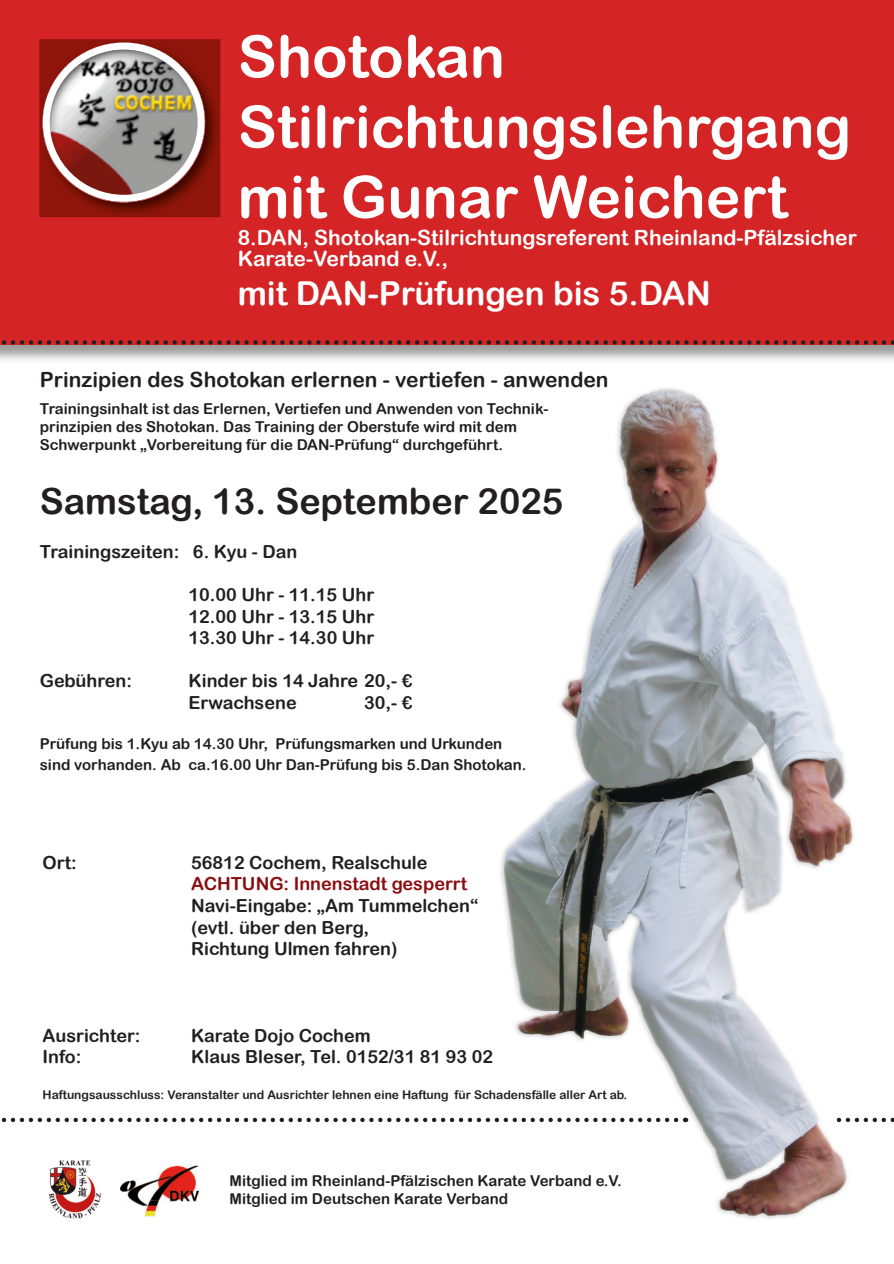
<style>
.page{position:relative;width:894px;height:1264px;background:#fff}
.page>*{position:absolute;margin:0;border:0;box-sizing:border-box;transform-origin:0 0}
.t1{font:58.5px/70.2px "Arial Rounded MT Bold";color:#fff}
.t2{font:36px "Arial Rounded MT Bold";color:#231f20}
.t3{font:33px "Arial Rounded MT Bold";color:#fff}
.t4{font:21px/21px "Arial Rounded MT Bold";color:#fff}
.t5{font:21px "Arial Rounded MT Bold";color:#231f20}
.t6{font:18px/21.6px "Arial Rounded MT Bold";color:#231f20}
.t7{font:18px "Arial Rounded MT Bold";color:#8b0d10}
.t8{font:15px/18px "Arial Rounded MT Bold";color:#231f20}
.t9{font:12px "Arial Rounded MT Bold";color:#231f20}
</style>
<div class="page">
<img style="left:500px;top:388px;width:354px;height:831px">
<div style="left:0;top:0;width:893px;height:345px;background:#d42426"></div>
<img style="left:39px;top:39px;width:181px;height:178px">
<img style="left:43px;top:43px;width:162px;height:159px;border-radius:50%">
<div style="left:43px;top:43px;width:162px;height:159px;border:7px solid #fff;border-radius:50%"></div>
<svg style="left:2px;top:340px;width:891px;height:5px"></svg>
<svg style="left:1px;top:1117px;width:684px;height:5px"></svg>
<svg style="left:838px;top:1117px;width:55px;height:5px"></svg>
<img style="left:48px;top:1160px;width:54px;height:59px">
<img style="left:120px;top:1165px;width:80px;height:52px">
<h1 class="t1" style="left:238px;top:27px;width:614px">Shotokan<br>Stilrichtungslehrgang mit Gunar Weichert</h1>
<h3 class="t4" style="left:238px;top:229px;width:620px">8.DAN, Shotokan-Stilrichtungsreferent Rheinland-Pfälzsicher<br>Karate-Verband e.V.,</h3>
<h3 class="t3" style="left:238px;top:281px;width:474px">mit DAN-Prüfungen bis 5.DAN</h3>
<h3 class="t5" style="left:40px;top:371px;width:570px">Prinzipien des Shotokan erlernen - vertiefen - anwenden</h3>
<p class="t8" style="left:40px;top:400px;width:510px">Trainingsinhalt ist das Erlernen, Vertiefen und Anwenden von Technik&shy;prinzipien des Shotokan. Das Training der Oberstufe wird mit dem<br>Schwerpunkt „Vorbereitung für die DAN-Prüfung“ durchgeführt.</p>
<h2 class="t2" style="left:40px;top:488px;width:524px">Samstag, 13. September 2025</h2>
<p class="t6" style="left:40px;top:542px;width:259px">Trainingszeiten: 6. Kyu - Dan</p>
<p class="t6" style="left:188px;top:585px;width:187px;text-align:justify">10.00 Uhr - 11.15 Uhr 12.00 Uhr - 13.15 Uhr 13.30 Uhr - 14.30 Uhr</p>
<p class="t6" style="left:40px;top:671px;width:94px">Gebühren:</p>
<p class="t6" style="left:188px;top:671px;width:225px">Kinder bis 14 Jahre 20,- €<br>Erwachsene</p>
<p class="t6" style="left:364px;top:693px;width:50px">30,- €</p>
<p class="t8" style="left:40px;top:733px;width:488px;line-height:21.6px">Prüfung bis 1.Kyu ab 14.30 Uhr, Prüfungsmarken und Urkunden sind vorhanden. Ab ca.16.00 Uhr Dan-Prüfung bis 5.Dan Shotokan.</p>
<p class="t6" style="left:43px;top:853px;width:36px">Ort:</p>
<p class="t6" style="left:191px;top:853px;width:238px">56812 Cochem, Realschule</p>
<p class="t7" style="left:191px;top:877px;width:277px">ACHTUNG: Innenstadt gesperrt</p>
<p class="t6" style="left:191px;top:896px;width:288px">Navi-Eingabe: „Am Tummelchen“ (evtl. über den Berg,<br>Richtung Ulmen fahren)</p>
<p class="t6" style="left:43px;top:1026px;width:99px">Ausrichter:</p>
<p class="t6" style="left:191px;top:1026px;width:181px">Karate Dojo Cochem</p>
<p class="t6" style="left:43px;top:1047px;width:40px">Info:</p>
<p class="t6" style="left:191px;top:1047px;width:303px">Klaus Bleser, Tel. 0152/31 81 93 02</p>
<p class="t9" style="left:43px;top:1090px;width:586px">Haftungsausschluss: Veranstalter und Ausrichter lehnen eine Haftung für Schadensfälle aller Art ab.</p>
<p class="t8" style="left:229px;top:1173px;width:393px">Mitglied im Rheinland-Pfälzischen Karate Verband e.V.<br>Mitglied im Deutschen Karate Verband</p>
</div>
